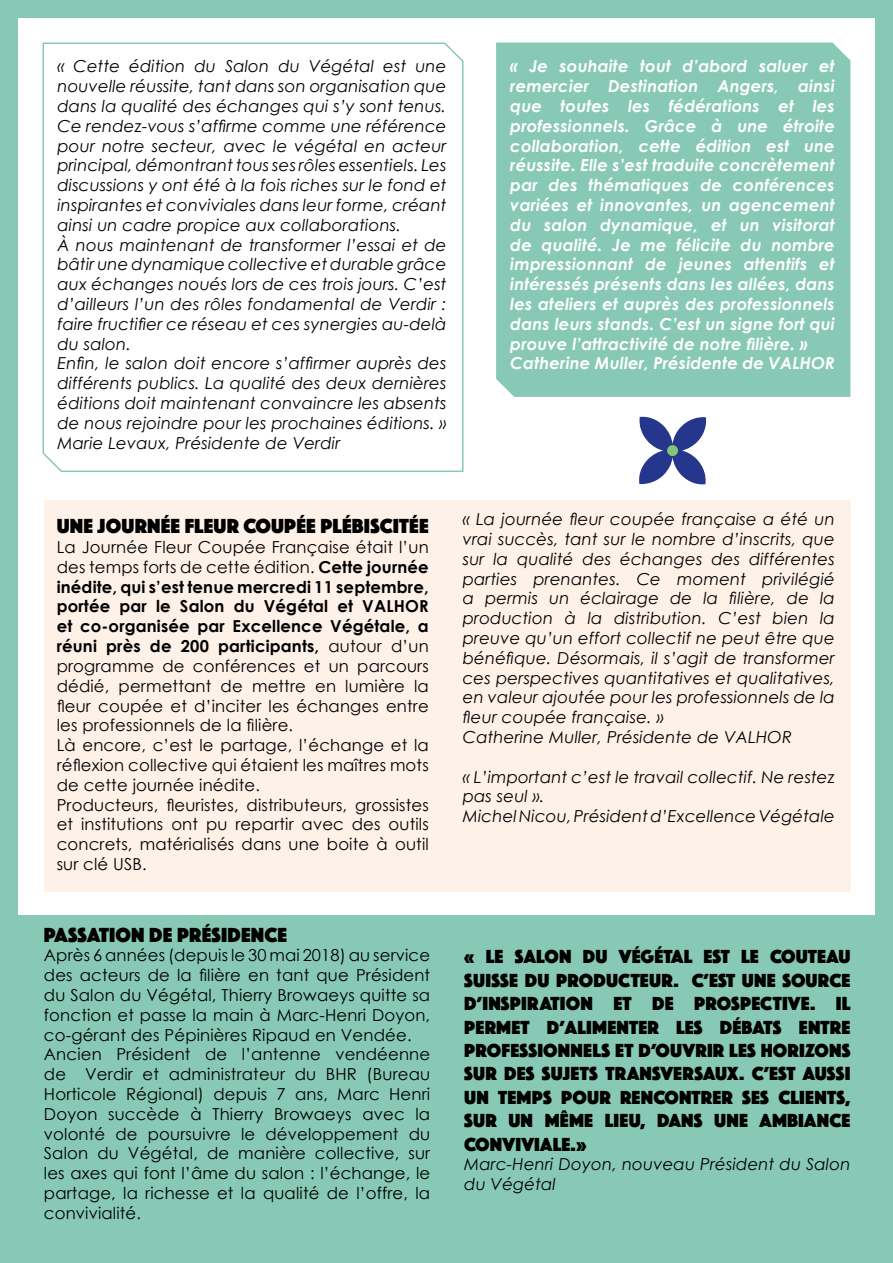
<style>
.page{position:relative;width:893px;height:1263px;background:#fff}
.page>*{position:absolute;margin:0;border:0;box-sizing:border-box;transform-origin:0 0}
.t1{font:21px "Phosphate Pro Solid";letter-spacing:.01em;color:#000}
.t2{font:19.5px/23.4px "Phosphate Pro Solid";letter-spacing:.01em;color:#000;text-align:justify}
.t3{font:italic 16.5px/19.8px "Century Gothic";letter-spacing:.01em;color:#000}
.t4{font:16.5px/19.8px "Century Gothic";letter-spacing:.01em;color:#000}
.t5{font:italic 700 16.5px/19.8px "Century Gothic";letter-spacing:.01em;color:#fff}
.s1{font-weight:700}
</style>
<div class="page">
<div style="left:44px;top:500px;width:806px;height:391px;background:#fef1e8"></div>
<div style="left:0;top:0;width:17px;height:1263px;background:#88c9b5"></div>
<div style="left:876px;top:0;width:17px;height:1263px;background:#88c9b5"></div>
<div style="left:0;top:0;width:893px;height:17px;background:#88c9b5"></div>
<div style="left:0;top:916px;width:893px;height:347px;background:#88c9b5"></div>
<svg style="left:42px;top:42px;width:422px;height:430px"></svg>
<div style="left:496px;top:43px;width:354px;height:354px;background:#88c9b5"></div>
<svg style="left:639px;top:416px;width:68px;height:69px"></svg>
<div style="left:667px;top:445px;width:11px;height:11px;background:#85c27a;border-radius:50%"></div>
<p class="t3" style="left:57px;top:56px;width:391px">« Cette édition du Salon du Végétal est une nouvelle réussite, tant dans son organisation que dans la qualité des échanges qui s’y sont tenus.<br>Ce rendez-vous s’affirme comme une référence pour notre secteur, avec le végétal en acteur principal, démontrant tous ses rôles essentiels. Les discussions y ont été à la fois riches sur le fond et inspirantes et conviviales dans leur forme, créant ainsi un cadre propice aux collaborations.<br>À nous maintenant de transformer l’essai et de bâtir une dynamique collective et durable grâce aux échanges noués lors de ces trois jours. C’est d’ailleurs l’un des rôles fondamental de Verdir : faire fructifier ce réseau et ces synergies au-delà du salon.<br>Enfin, le salon doit encore s’affirmer auprès des différents publics. La qualité des deux dernières éditions doit maintenant convaincre les absents de nous rejoindre pour les prochaines éditions. » Marie Levaux, Présidente de Verdir</p>
<p class="t5" style="left:510px;top:56px;width:326px">« Je souhaite tout d’abord saluer et remercier Destination Angers, ainsi que toutes les fédérations et les professionnels. Grâce à une étroite collaboration, cette édition est une réussite. Elle s’est traduite concrètement par des thématiques de conférences variées et innovantes, un agencement du salon dynamique, et un visitorat de qualité. Je me félicite du nombre impressionnant de jeunes attentifs et intéressés présents dans les allées, dans les ateliers et auprès des professionnels dans leurs stands. C’est un signe fort qui prouve l’attractivité de notre filière. » Catherine Muller, Présidente de VALHOR</p>
<p class="t1" style="left:57px;top:511px;width:374px">UNE JOURNÉE FLEUR COUPÉE PLÉBISCITÉE</p>
<p class="t4" style="left:57px;top:537px;width:374px">La Journée Fleur Coupée Française était l’un des temps forts de cette édition. <span class="s1">Cette journée inédite, qui s’est tenue mercredi 11 septembre, portée par le Salon du Végétal et VALHOR et co-organisée par Excellence Végétale, a réuni près de 200 participants,</span> autour d’un programme de conférences et un parcours dédié, permettant de mettre en lumière la fleur coupée et d’inciter les échanges entre les professionnels de la filière.<br>Là encore, c’est le partage, l’échange et la réflexion collective qui étaient les maîtres mots de cette journée inédite.<br>Producteurs, fleuristes, distributeurs, grossistes et institutions ont pu repartir avec des outils concrets, matérialisés dans une boite à outil sur clé USB.</p>
<p class="t3" style="left:463px;top:509px;width:374px">« La journée fleur coupée française a été un vrai succès, tant sur le nombre d’inscrits, que sur la qualité des échanges des différentes parties prenantes. Ce moment privilégié a permis un éclairage de la filière, de la production à la distribution. C’est bien la preuve qu’un effort collectif ne peut être que bénéfique. Désormais, il s’agit de transformer ces perspectives quantitatives et qualitatives, en valeur ajoutée pour les professionnels de la fleur coupée française. »<br>Catherine Muller, Présidente de VALHOR</p>
<p class="t3" style="left:463px;top:766px;width:374px">« L’important c’est le travail collectif. Ne restez pas seul ».<br>Michel Nicou, Président d’Excellence Végétale</p>
<p class="t1" style="left:44px;top:919px;width:245px">PASSATION DE PRÉSIDENCE</p>
<p class="t4" style="left:44px;top:945px;width:388px">Après 6 années (depuis le 30 mai 2018) au service des acteurs de la filière en tant que Président du Salon du Végétal, Thierry Browaeys quitte sa fonction et passe la main à Marc-Henri Doyon, co-gérant des Pépinières Ripaud en Vendée.<br>Ancien Président de l’antenne vendéenne de Verdir et administrateur du BHR (Bureau Horticole Régional) depuis 7 ans, Marc Henri Doyon succède à Thierry Browaeys avec la volonté de poursuivre le développement du Salon du Végétal, de manière collective, sur les axes qui font l’âme du salon : l’échange, le partage, la richesse et la qualité de l’offre, la convivialité.</p>
<p class="t2" style="left:464px;top:944px;width:388px">« LE SALON DU VÉGÉTAL EST LE COUTEAU SUISSE DU PRODUCTEUR. C’EST UNE SOURCE D’INSPIRATION ET DE PROSPECTIVE. IL PERMET D’ALIMENTER LES DÉBATS ENTRE PROFESSIONNELS ET D’OUVRIR LES HORIZONS SUR DES SUJETS TRANSVERSAUX. C’EST AUSSI UN TEMPS POUR RENCONTRER SES CLIENTS, SUR UN MÊME LIEU, DANS UNE AMBIANCE CONVIVIALE.»</p>
<p class="t3" style="left:464px;top:1154px;width:388px">Marc-Henri Doyon, nouveau Président du Salon du Végétal</p>
</div>
